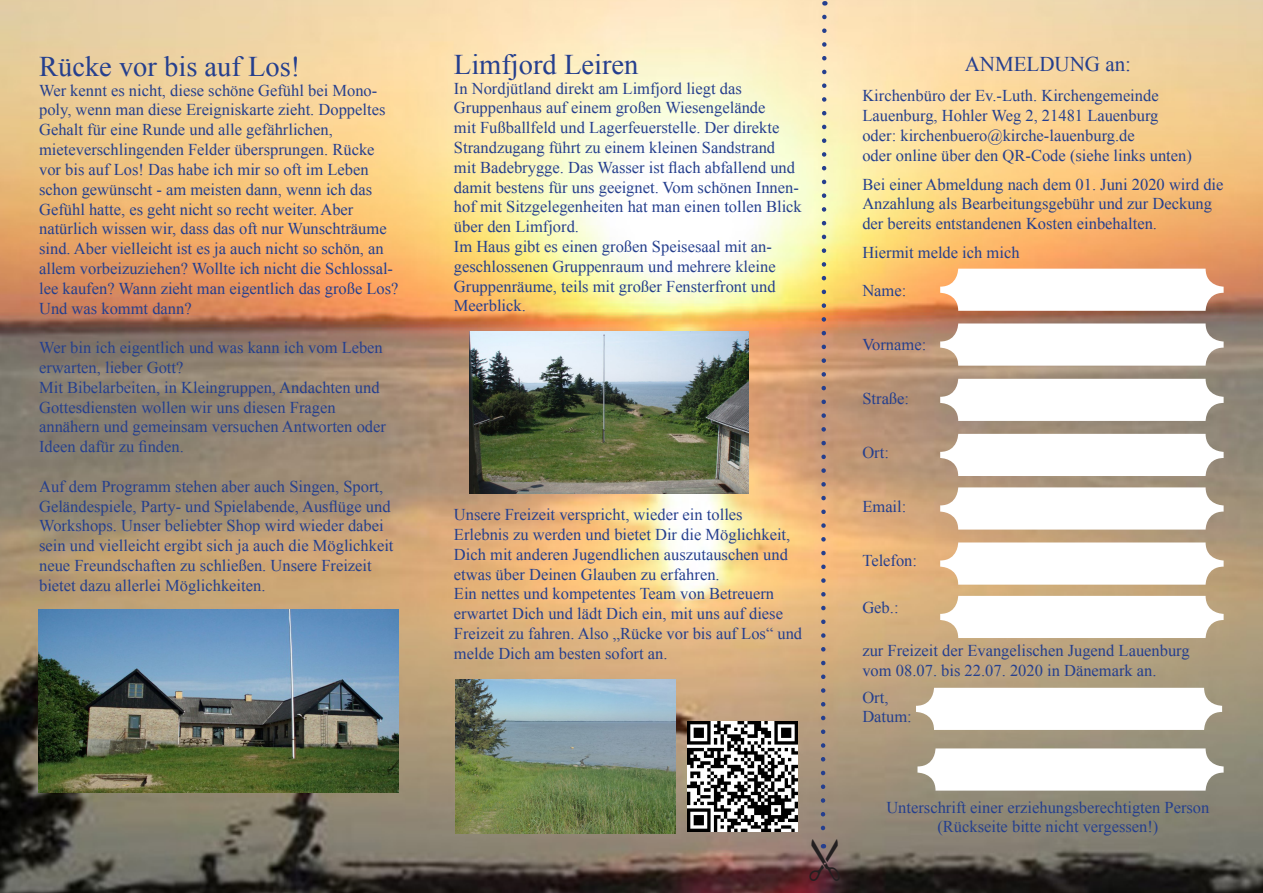
<style>
.page{position:relative;width:1263px;height:893px;background:#fff}
.page>*{position:absolute;margin:0;border:0;box-sizing:border-box;transform-origin:0 0}
.t1{font:28.5px "Times New Roman";color:#253f8e}
.t2{font:21px "Times New Roman";color:#253f8e}
.t3{font:16.5px/19.8px "Times New Roman";color:#253f8e}
</style>
<div class="page">
<img style="left:0;top:0;width:1263px;height:893px">
<img style="left:38px;top:609px;width:360px;height:183px">
<img style="left:456px;top:679px;width:219px;height:154px">
<img style="left:688px;top:721px;width:110px;height:110px">
<img style="left:470px;top:332px;width:278px;height:162px">
<div style="left:940px;top:323px;width:283px;height:43px;background:#fff;border-radius:18px"></div>
<div style="left:940px;top:379px;width:283px;height:42px;background:#fff;border-radius:18px"></div>
<div style="left:940px;top:434px;width:283px;height:42px;background:#fff;border-radius:18px"></div>
<div style="left:940px;top:487px;width:283px;height:43px;background:#fff;border-radius:18px"></div>
<div style="left:940px;top:542px;width:283px;height:43px;background:#fff;border-radius:18px"></div>
<div style="left:940px;top:596px;width:283px;height:42px;background:#fff;border-radius:18px"></div>
<div style="left:916px;top:688px;width:306px;height:42px;background:#fff;border-radius:18px"></div>
<div style="left:917px;top:748px;width:306px;height:43px;background:#fff;border-radius:18px"></div>
<div style="left:940px;top:269px;width:283px;height:42px;background:#fff;border-radius:18px"></div>
<svg style="left:809px;top:0;width:31px;height:881px"></svg>
<p class="t1" style="left:39px;top:47px;width:263px">Rücke vor bis auf Los!</p>
<p class="t3" style="left:39px;top:80px;width:340px">Wer kennt es nicht, diese schöne Gefühl bei Mono-</p>
<p class="t3" style="left:39px;top:100px;width:348px">poly, wenn man diese Ereigniskarte zieht. Doppeltes</p>
<p class="t3" style="left:39px;top:120px;width:295px">Gehalt für eine Runde und alle gefährlichen,</p>
<p class="t3" style="left:39px;top:139px;width:361px">mieteverschlingenden Felder übersprungen. Rücke vor bis auf Los! Das habe ich mir so oft im Leben schon gewünscht - am meisten dann, wenn ich das Gefühl hatte, es geht nicht so recht weiter. Aber natürlich wissen wir, dass das oft nur Wunschträume sind. Aber vielleicht ist es ja auch nicht so schön, an allem vorbeizuziehen? Wollte ich nicht die Schlossal&shy;lee kaufen? Wann zieht man eigentlich das große Los?<br>Und was kommt dann?</p>
<p class="t3" style="left:39px;top:337px;width:345px">Wer bin ich eigentlich und was kann ich vom Leben erwarten, lieber Gott?</p>
<p class="t3" style="left:39px;top:377px;width:342px">Mit Bibelarbeiten, in Kleingruppen, Andachten und<br>Gottesdiensten wollen wir uns diesen Fragen</p>
<p class="t3" style="left:39px;top:417px;width:348px">annähern und gemeinsam versuchen Antworten oder<br>Ideen dafür zu finden.</p>
<p class="t3" style="left:39px;top:476px;width:356px">Auf dem Programm stehen aber auch Singen, Sport, Geländespiele, Party- und Spielabende, Ausflüge und Workshops. Unser beliebter Shop wird wieder dabei sein und vielleicht ergibt sich ja auch die Möglichkeit neue Freundschaften zu schließen. Unsere Freizeit bietet dazu allerlei Möglichkeiten.</p>
<p class="t1" style="left:454px;top:45px;width:186px">Limfjord Leiren</p>
<p class="t3" style="left:454px;top:78px;width:289px">In Nordjütland direkt am Limfjord liegt das</p>
<p class="t3" style="left:454px;top:98px;width:349px">Gruppenhaus auf einem großen Wiesengelände<br>mit Fußballfeld und Lagerfeuerstelle. Der direkte Strandzugang führt zu einem kleinen Sandstrand<br>mit Badebrygge. Das Wasser ist flach abfallend und damit bestens für uns geeignet. Vom schönen Innen&shy;hof mit Sitzgelegenheiten hat man einen tollen Blick über den Limfjord.</p>
<p class="t3" style="left:454px;top:236px;width:323px">Im Haus gibt es einen großen Speisesaal mit an&shy;geschlossenen Gruppenraum und mehrere kleine Gruppenräume, teils mit großer Fensterfront und Meerblick.</p>
<p class="t3" style="left:454px;top:504px;width:290px">Unsere Freizeit verspricht, wieder ein tolles</p>
<p class="t3" style="left:454px;top:524px;width:338px">Erlebnis zu werden und bietet Dir die Möglichkeit,<br>Dich mit anderen Jugendlichen auszutauschen und etwas über Deinen Glauben zu erfahren.</p>
<p class="t3" style="left:454px;top:584px;width:350px">Ein nettes und kompetentes Team von Betreuern erwartet Dich und lädt Dich ein, mit uns auf diese Freizeit zu fahren. Also „Rücke vor bis auf Los“ und melde Dich am besten sofort an.</p>
<p class="t2" style="left:965px;top:50px;width:168px">ANMELDUNG an:</p>
<p class="t3" style="left:862px;top:86px;width:298px">Kirchenbüro der Ev.-Luth. Kirchengemeinde</p>
<p class="t3" style="left:862px;top:106px;width:298px">Lauenburg, Hohler Weg 2, 21481 Lauenburg</p>
<p class="t3" style="left:862px;top:125px;width:274px">oder: kirchenbuero@kirche-lauenburg.de</p>
<p class="t3" style="left:862px;top:145px;width:331px">oder online über den QR-Code (siehe links unten)</p>
<p class="t3" style="left:862px;top:174px;width:363px">Bei einer Abmeldung nach dem 01. Juni 2020 wird die</p>
<p class="t3" style="left:862px;top:194px;width:351px">Anzahlung als Bearbeitungsgebühr und zur Deckung</p>
<p class="t3" style="left:862px;top:214px;width:296px">der bereits entstandenen Kosten einbehalten.</p>
<p class="t3" style="left:862px;top:242px;width:159px">Hiermit melde ich mich</p>
<p class="t3" style="left:862px;top:280px;width:45px">Name:</p>
<p class="t3" style="left:862px;top:334px;width:65px">Vorname:</p>
<p class="t3" style="left:862px;top:388px;width:48px">Straße:</p>
<p class="t3" style="left:862px;top:442px;width:28px">Ort:</p>
<p class="t3" style="left:862px;top:496px;width:46px">Email:</p>
<p class="t3" style="left:862px;top:550px;width:56px">Telefon:</p>
<p class="t3" style="left:862px;top:597px;width:38px">Geb.:</p>
<p class="t3" style="left:862px;top:640px;width:329px">zur Freizeit der Evangelischen Jugend Lauenburg</p>
<p class="t3" style="left:862px;top:660px;width:296px">vom 08.07. bis 22.07. 2020 in Dänemark an.</p>
<p class="t3" style="left:862px;top:687px;width:28px">Ort,</p>
<p class="t3" style="left:862px;top:707px;width:51px">Datum:</p>
<p class="t3" style="left:886px;top:797px;width:325px">Unterschrift einer erziehungsberechtigten Person</p>
<p class="t3" style="left:937px;top:817px;width:223px">(Rückseite bitte nicht vergessen!)</p>
</div>
